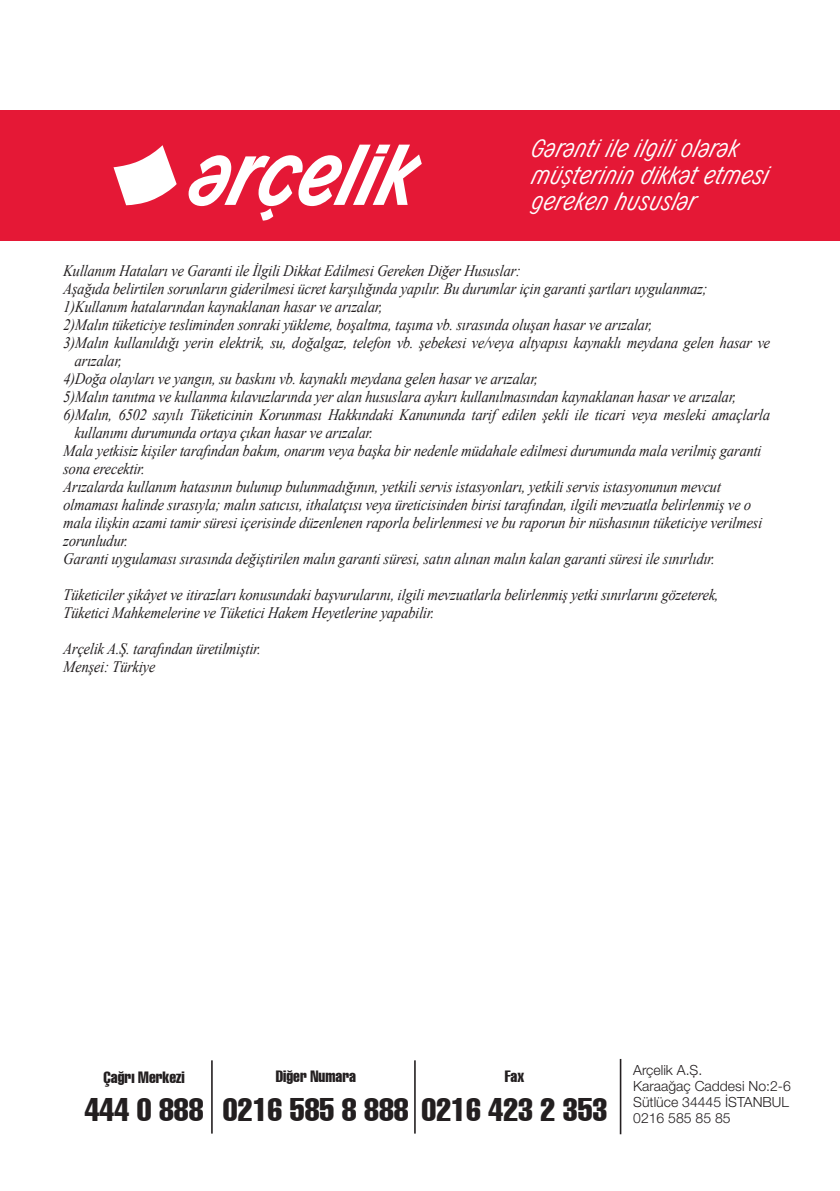
<style>
.page{position:relative;width:840px;height:1191px;background:#fff}
.page>*{position:absolute;margin:0;border:0;box-sizing:border-box;transform-origin:0 0}
.t1{font:32px "Helvetica Compressed BB";color:#231f20}
.t2{font:300 22px/26.4px "Arcelik Turkish";color:#fff}
.t3{font:italic 16px/18px "Times New Roman";letter-spacing:-.01em;color:#231f20;scale:.9 1}
.t4{font:16px "Helvetica Compressed BB";color:#231f20}
.t5{font:300 14px/16px "Helvetica Neue LT Pro";color:#231f20}
</style>
<div class="page">
<hr style="left:211px;top:1060px;width:1px;height:73px;background:#231f20">
<hr style="left:414px;top:1060px;width:1px;height:73px;background:#231f20">
<hr style="left:619px;top:1059px;width:2px;height:75px;background:#231f20">
<div style="left:0;top:111px;width:839px;height:130px;background:#e51836"></div>
<svg style="left:113px;top:145px;width:63px;height:60px"></svg>
<svg style="left:188px;top:145px;width:233px;height:76px"></svg>
<h2 class="t2" style="left:531px;top:135px;width:238px">Garanti ile ilgili olarak müşterinin dikkat etmesi gereken hususlar</h2>
<p class="t3" style="left:63px;top:261px;width:511px">Kullanım Hataları ve Garanti ile İlgili Dikkat Edilmesi Gereken Diğer Hususlar:</p>
<p class="t3" style="left:63px;top:279px;width:718px">Aşağıda belirtilen sorunların giderilmesi ücret karşılığında yapılır. Bu durumlar için garanti şartları uygulanmaz;</p>
<p class="t3" style="left:63px;top:297px;width:356px">1)Kullanım hatalarından kaynaklanan hasar ve arızalar,</p>
<p class="t3" style="left:63px;top:315px;width:655px">2)Malın tüketiciye tesliminden sonraki yükleme, boşaltma, taşıma vb. sırasında oluşan hasar ve arızalar,</p>
<p class="t3" style="left:63px;top:333px;width:787px">3)Malın kullanıldığı yerin elektrik, su, doğalgaz, telefon vb. şebekesi ve/veya altyapısı kaynaklı meydana gelen hasar ve</p>
<p class="t3" style="left:74px;top:351px;width:54px">arızalar,</p>
<p class="t3" style="left:63px;top:369px;width:528px">4)Doğa olayları ve yangın, su baskını vb. kaynaklı meydana gelen hasar ve arızalar,</p>
<p class="t3" style="left:63px;top:387px;width:748px">5)Malın tanıtma ve kullanma kılavuzlarında yer alan hususlara aykırı kullanılmasından kaynaklanan hasar ve arızalar,</p>
<p class="t3" style="left:63px;top:405px;width:787px">6)Malın, 6502 sayılı Tüketicinin Korunması Hakkındaki Kanununda tarif edilen şekli ile ticari veya mesleki amaçlarla</p>
<p class="t3" style="left:74px;top:423px;width:334px">kullanımı durumunda ortaya çıkan hasar ve arızalar.</p>
<p class="t3" style="left:63px;top:441px;width:778px">Mala yetkisiz kişiler tarafından bakım, onarım veya başka bir nedenle müdahale edilmesi durumunda mala verilmiş garanti</p>
<p class="t3" style="left:63px;top:459px;width:93px">sona erecektir.</p>
<p class="t3" style="left:63px;top:477px;width:731px">Arızalarda kullanım hatasının bulunup bulunmadığının, yetkili servis istasyonları, yetkili servis istasyonunun mevcut</p>
<p class="t3" style="left:63px;top:495px;width:766px">olmaması halinde sırasıyla; malın satıcısı, ithalatçısı veya üreticisinden birisi tarafından, ilgili mevzuatla belirlenmiş ve o</p>
<p class="t3" style="left:63px;top:513px;width:778px">mala ilişkin azami tamir süresi içerisinde düzenlenen raporla belirlenmesi ve bu raporun bir nüshasının tüketiciye verilmesi</p>
<p class="t3" style="left:63px;top:531px;width:74px">zorunludur.</p>
<p class="t3" style="left:63px;top:549px;width:726px">Garanti uygulaması sırasında değiştirilen malın garanti süresi, satın alınan malın kalan garanti süresi ile sınırlıdır.</p>
<p class="t3" style="left:63px;top:585px;width:729px">Tüketiciler şikâyet ve itirazları konusundaki başvurularını, ilgili mevzuatlarla belirlenmiş yetki sınırlarını gözeterek,<br>Tüketici Mahkemelerine ve Tüketici Hakem Heyetlerine yapabilir.</p>
<p class="t3" style="left:63px;top:639px;width:222px">Arçelik A.Ş. tarafından üretilmiştir.<br>Menşei: Türkiye</p>
<p class="t4" style="left:103px;top:1067px;width:83px">Çağrı Merkezi</p>
<h1 class="t1" style="left:85px;top:1089px;width:120px">444 0 888</h1>
<p class="t4" style="left:504px;top:1066px;width:21px">Fax</p>
<p class="t5" style="left:632px;top:1061px;width:159px">Arçelik A.Ş.<br>Karaağaç Caddesi No:2-6<br>Sütlüce 34445 İSTANBUL<br>0216 585 85 85</p>
<p class="t4" style="left:275px;top:1066px;width:82px">Diğer Numara</p>
<h1 class="t1" style="left:223px;top:1089px;width:386px">0216 585 8 888 0216 423 2 353</h1>
</div>
